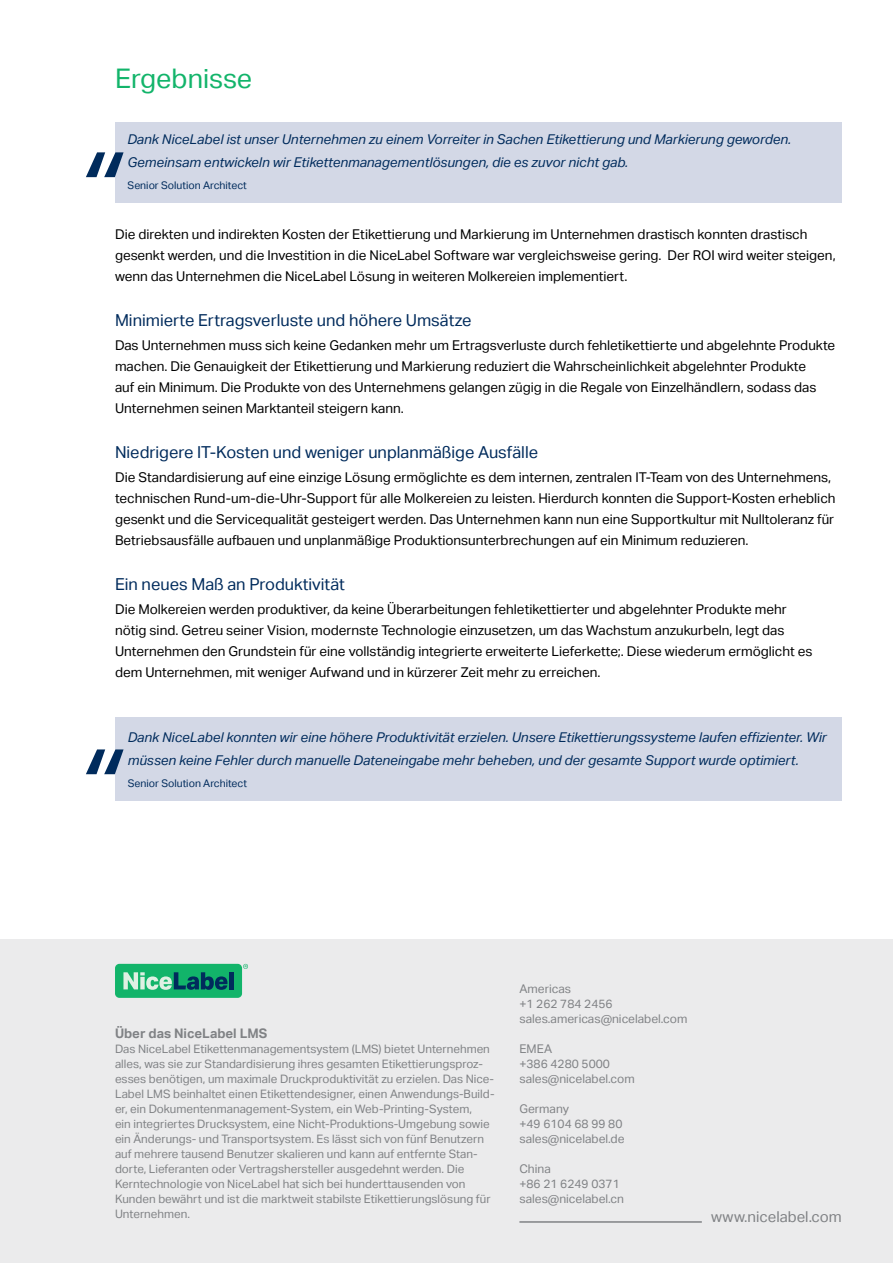
<style>
.page{position:relative;width:893px;height:1263px;background:#fff}
.page>*{position:absolute;margin:0;border:0;box-sizing:border-box;transform-origin:0 0}
.t1{font:27px "Aktiv Grotesk";color:#12b46a}
.t2{font:16.5px "Aktiv Grotesk";color:#002b5c}
.t3{font:15px "Aktiv Grotesk";color:#808285}
.t4{font:13.5px/21px "Aktiv Grotesk";color:#000}
.t5{font:italic 13.5px/22.5px "Aktiv Grotesk";color:#002b5c}
.t6{font:700 13.2px "Aktiv Grotesk";color:#808285}
.t7{font:12px/15px "Aktiv Grotesk";color:#808285}
.t8{font:11.7px/15px "Aktiv Grotesk";color:#808285}
.t9{font:10.5px "Aktiv Grotesk";color:#002b5c}
</style>
<div class="page">
<div style="left:115px;top:717px;width:727px;height:84px;background:#d3d8e6"></div>
<div style="left:0;top:939px;width:893px;height:324px;background:#ebebec"></div>
<hr style="left:519px;top:1221px;width:183px;height:2px;background:#808285">
<div style="left:115px;top:964px;width:127px;height:34px;background:#12b46a;border-radius:4px"></div>
<svg style="left:243px;top:964px;width:5px;height:5px"></svg>
<svg style="left:123px;top:972px;width:104px;height:18px"></svg>
<div style="left:229px;top:972px;width:5px;height:17px;background:#002b5c"></div>
<div style="left:115px;top:122px;width:726px;height:81px;background:#d3d8e6"></div>
<svg style="left:86px;top:152px;width:38px;height:25px"></svg>
<svg style="left:86px;top:749px;width:38px;height:25px"></svg>
<h1 class="t1" style="left:115px;top:63px;width:139px">Ergebnisse</h1>
<p class="t5" style="left:128px;top:128px;width:665px">Dank NiceLabel ist unser Unternehmen zu einem Vorreiter in Sachen Etikettierung und Markierung geworden.<br>Gemeinsam entwickeln wir Etikettenmanagementlösungen, die es zuvor nicht gab.</p>
<p class="t9" style="left:128px;top:179px;width:121px">Senior Solution Architect</p>
<p class="t4" style="left:115px;top:224px;width:722px">Die direkten und indirekten Kosten der Etikettierung und Markierung im Unternehmen drastisch konnten drastisch gesenkt werden, und die Investition in die NiceLabel Software war vergleichsweise gering. Der ROI wird weiter steigen, wenn das Unternehmen die NiceLabel Lösung in weiteren Molkereien implementiert.</p>
<p class="t2" style="left:115px;top:311px;width:358px">Minimierte Ertragsverluste und höhere Umsätze</p>
<p class="t4" style="left:115px;top:335px;width:722px">Das Unternehmen muss sich keine Gedanken mehr um Ertragsverluste durch fehletikettierte und abgelehnte Produkte machen. Die Genauigkeit der Etikettierung und Markierung reduziert die Wahrscheinlichkeit abgelehnter Produkte<br>auf ein Minimum. Die Produkte von des Unternehmens gelangen zügig in die Regale von Einzelhändlern, sodass das Unternehmen seinen Marktanteil steigern kann.</p>
<p class="t2" style="left:115px;top:443px;width:425px">Niedrigere IT-Kosten und weniger unplanmäßige Ausfälle</p>
<p class="t4" style="left:115px;top:467px;width:722px">Die Standardisierung auf eine einzige Lösung ermöglichte es dem internen, zentralen IT-Team von des Unternehmens, technischen Rund-um-die-Uhr-Support für alle Molkereien zu leisten. Hierdurch konnten die Support-Kosten erheblich gesenkt und die Servicequalität gesteigert werden. Das Unternehmen kann nun eine Supportkultur mit Nulltoleranz für Betriebsausfälle aufbauen und unplanmäßige Produktionsunterbrechungen auf ein Minimum reduzieren.</p>
<p class="t2" style="left:115px;top:575px;width:231px">Ein neues Maß an Produktivität</p>
<p class="t4" style="left:115px;top:599px;width:699px">Die Molkereien werden produktiver, da keine Überarbeitungen fehletikettierter und abgelehnter Produkte mehr nötig sind. Getreu seiner Vision, modernste Technologie einzusetzen, um das Wachstum anzukurbeln, legt das Unternehmen den Grundstein für eine vollständig integrierte erweiterte Lieferkette;. Diese wiederum ermöglicht es dem Unternehmen, mit weniger Aufwand und in kürzerer Zeit mehr zu erreichen.</p>
<p class="t5" style="left:128px;top:726px;width:700px">Dank NiceLabel konnten wir eine höhere Produktivität erzielen. Unsere Etikettierungssysteme laufen effizienter. Wir müssen keine Fehler durch manuelle Dateneingabe mehr beheben, und der gesamte Support wurde optimiert.</p>
<p class="t9" style="left:128px;top:777px;width:121px">Senior Solution Architect</p>
<p class="t6" style="left:115px;top:1026px;width:154px">Über das NiceLabel LMS</p>
<p class="t8" style="left:115px;top:1042px;width:381px">Das NiceLabel Etikettenmanagementsystem (LMS) bietet Unternehmen alles, was sie zur Standardisierung ihres gesamten Etikettierungsproz&shy;esses benötigen, um maximale Druckproduktivität zu erzielen. Das Nice-Label LMS beinhaltet einen Etikettendesigner, einen Anwendungs-Build&shy;er, ein Dokumentenmanagement-System, ein Web-Printing-System,<br>ein integriertes Drucksystem, eine Nicht-Produktions-Umgebung sowie ein Änderungs- und Transportsystem. Es lässt sich von fünf Benutzern auf mehrere tausend Benutzer skalieren und kann auf entfernte Stan&shy;dorte, Lieferanten oder Vertragshersteller ausgedehnt werden. Die Kerntechnologie von NiceLabel hat sich bei hunderttausenden von Kunden bewährt und ist die marktweit stabilste Etikettierungslösung für Unternehmen.</p>
<p class="t7" style="left:519px;top:982px;width:169px">Americas<br>+1 262 784 2456 sales.americas@nicelabel.com</p>
<p class="t7" style="left:519px;top:1042px;width:117px">EMEA<br>+386 4280 5000 sales@nicelabel.com</p>
<p class="t7" style="left:519px;top:1102px;width:107px">Germany<br>+49 6104 68 99 80 sales@nicelabel.de</p>
<p class="t7" style="left:519px;top:1162px;width:106px">China<br>+86 21 6249 0371 sales@nicelabel.cn</p>
<p class="t3" style="left:711px;top:1208px;width:132px">www.nicelabel.com</p>
</div>
